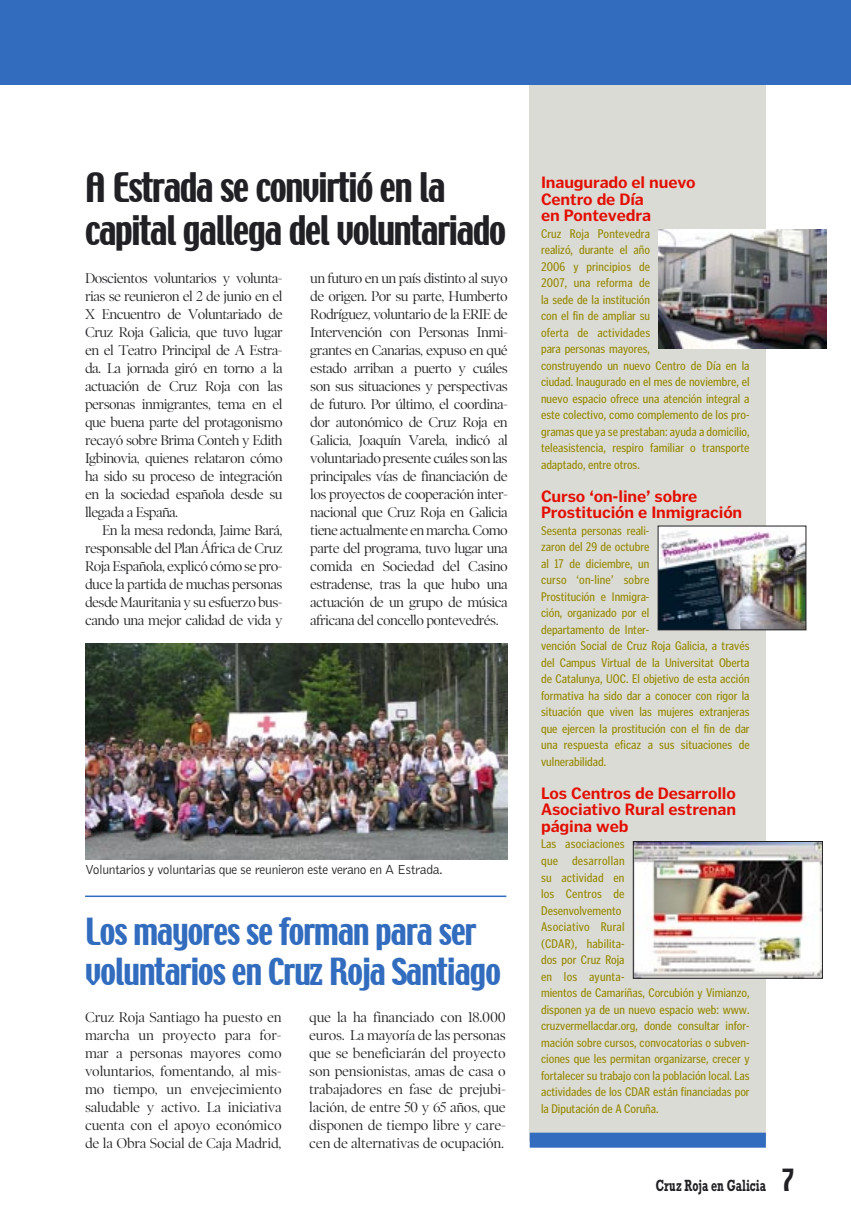
<style>
.page{position:relative;width:851px;height:1221px;background:#fff}
.page>*{position:absolute;margin:0;border:0;box-sizing:border-box;transform-origin:0 0}
.t1{font:36px/43.2px "Techno";letter-spacing:-.035em;color:#212125}
.t2{font:33px/39.6px "Techno";letter-spacing:-.025em;color:#326cbe}
.t3{font:700 16.5px/16.5px "Poynter Gothic Text";letter-spacing:-.01em;color:#e30d00}
.t4{font:700 16.5px "Rockwell";letter-spacing:.005em;color:#212125;scale:.65 1}
.t5{font:14.25px/18px "Poynter OS Display";letter-spacing:-.04em;color:#212125;text-align:justify}
.t6{font:300 13.5px "Bell Gothic";letter-spacing:-.025em;color:#212125}
.t7{font:condensed 12.75px/16.5px "Poynter Gothic Text";color:#958700}
.s1{font-family:"Techno";font-weight:400;font-size:27px}
</style>
<div class="page">
<div style="left:529px;top:78px;width:236px;height:1063px;background:#dadbd4"></div>
<div style="left:0;top:0;width:850px;height:85px;background:#326cbe"></div>
<div style="left:529px;top:1132px;width:236px;height:15px;background:#326cbe"></div>
<img style="left:85px;top:643px;width:422px;height:216px">
<hr style="left:85px;top:895px;width:421px;height:2px;background:#326cbe">
<img style="left:658px;top:229px;width:168px;height:120px">
<img style="left:659px;top:528px;width:145px;height:100px">
<div style="left:657px;top:526px;width:149px;height:104px;border:1px solid #212125"></div>
<img style="left:635px;top:843px;width:185px;height:133px">
<div style="left:633px;top:841px;width:189px;height:137px;border:1px solid #212125"></div>
<h1 class="t1" style="left:85px;top:168px;width:422px">A Estrada se convirtió en la capital gallega del voluntariado</h1>
<p class="t5" style="left:85px;top:269px;width:199px">Doscientos voluntarios y volunta&shy;rias se reunieron el 2 de junio en el X Encuentro de Voluntariado de Cruz Roja Galicia, que tuvo lugar en el Teatro Principal de A Estra&shy;da. La jornada giró en torno a la actuación de Cruz Roja con las personas inmigrantes, tema en el que buena parte del protagonismo recayó sobre Brima Conteh y Edith Igbinovia, quienes relataron cómo ha sido su proceso de integración en la sociedad española desde su llegada a España.</p>
<p class="t5" style="left:85px;top:521px;width:199px;text-indent:17px">En la mesa redonda, Jaime Bará, responsable del Plan África de Cruz Roja Española, explicó cómo se pro&shy;duce la partida de muchas personas desde Mauritania y su esfuerzo bus&shy;cando una mejor calidad de vida y</p>
<p class="t5" style="left:310px;top:269px;width:199px">un futuro en un país distinto al suyo de origen. Por su parte, Humberto Rodríguez, voluntario de la ERIE de Intervención con Personas Inmi&shy;grantes en Canarias, expuso en qué estado arriban a puerto y cuáles son sus situaciones y perspectivas de futuro. Por último, el coordina&shy;dor autonómico de Cruz Roja en Galicia, Joaquín Varela, indicó al voluntariado presente cuáles son las principales vías de financiación de los proyectos de cooperación inter&shy;nacional que Cruz Roja en Galicia tiene actualmente en marcha. Como parte del programa, tuvo lugar una comida en Sociedad del Casino estradense, tras la que hubo una actuación de un grupo de música africana del concello pontevedrés.</p>
<p class="t6" style="left:85px;top:862px;width:359px">Voluntarios y voluntarias que se reunieron este verano en A Estrada.</p>
<h2 class="t2" style="left:85px;top:913px;width:417px">Los mayores se forman para ser voluntarios en Cruz Roja Santiago</h2>
<p class="t5" style="left:85px;top:1007px;width:198px">Cruz Roja Santiago ha puesto en marcha un proyecto para for&shy;mar a personas mayores como voluntarios, fomentando, al mis&shy;mo tiempo, un envejecimiento saludable y activo. La iniciativa cuenta con el apoyo económico de la Obra Social de Caja Madrid,</p>
<p class="t5" style="left:309px;top:1007px;width:198px">que la ha financiado con 18.000 euros. La mayoría de las personas que se beneficiarán del proyecto son pensionistas, amas de casa o trabajadores en fase de prejubi&shy;lación, de entre 50 y 65 años, que disponen de tiempo libre y care&shy;cen de alternativas de ocupación.</p>
<p class="t3" style="left:541px;top:174px;width:156px">Inaugurado el nuevo<br>Centro de Día<br>en Pontevedra</p>
<p class="t7" style="left:541px;top:225px;width:210px">Cruz Roja Pontevedra<br>realizó, durante el año<br>2006 y principios de<br>2007, una reforma de<br>la sede de la institución<br>con el fin de ampliar su<br>oferta de actividades<br>para personas mayores,<br>construyendo un nuevo Centro de Día en la ciudad. Inaugurado en el mes de noviembre, el nuevo espacio ofrece una atención integral a este colectivo, como complemento de los pro&shy;gramas que ya se prestaban: ayuda a domicilio, teleasistencia, respiro familiar o transporte adaptado, entre otros.</p>
<p class="t3" style="left:541px;top:487px;width:203px">Curso ‘on-line’ sobre<br>Prostitución e Inmigración</p>
<p class="t7" style="left:541px;top:522px;width:210px">Sesenta personas reali-<br>zaron del 29 de octubre<br>al 17 de diciembre, un<br>curso ‘on-line’ sobre<br>Prostitución e Inmigra-<br>ción, organizado por el<br>departamento de Inter-<br>vención Social de Cruz Roja Galicia, a través del Campus Virtual de la Universitat Oberta de Catalunya, UOC. El objetivo de esta acción formativa ha sido dar a conocer con rigor la situación que viven las mujeres extranjeras que ejercen la prostitución con el fin de dar una respuesta eficaz a sus situaciones de vulnerabilidad.</p>
<p class="t3" style="left:541px;top:784px;width:196px;text-align:justify">Los Centros de Desarrollo Asociativo Rural estrenan página web</p>
<p class="t7" style="left:541px;top:835px;width:210px">Las asociaciones<br>que desarrollan<br>su actividad en<br>los Centros de<br>Desenvolvemento<br>Asociativo Rural<br>(CDAR), habilita-<br>dos por Cruz Roja<br>en los ayunta-<br>mientos de Camariñas, Corcubión y Vimianzo, disponen ya de un nuevo espacio web: www. cruzvermellacdar.org, donde consultar infor&shy;mación sobre cursos, convocatorias o subven&shy;ciones que les permitan organizarse, crecer y fortalecer su trabajo con la población local. Las actividades de los CDAR están financiadas por la Diputación de A Coruña.</p>
<p class="t4" style="left:655px;top:1175px;width:216px">Cruz Roja en Galicia <span class="s1">7</span></p>
</div>
